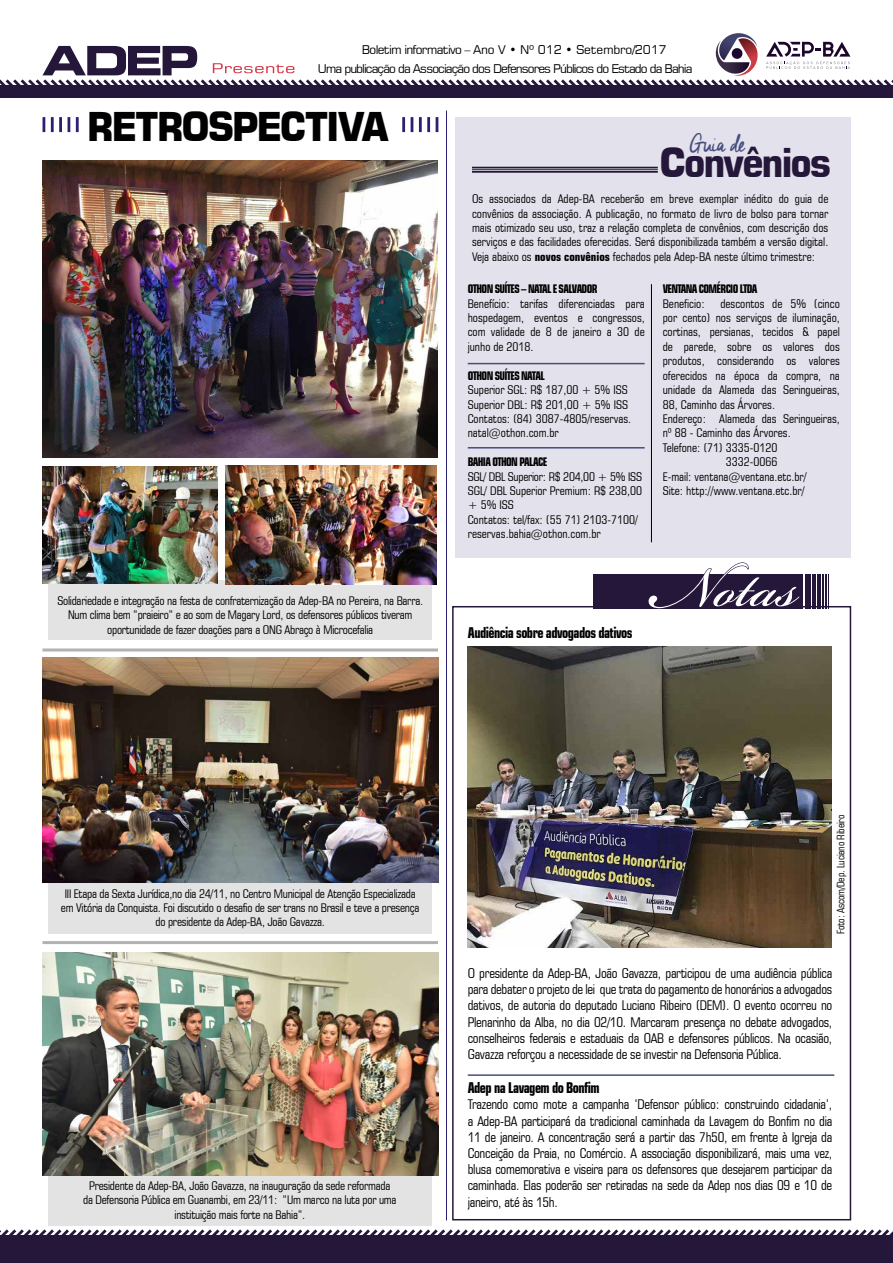
<style>
.page{position:relative;width:893px;height:1263px;background:#fff}
.page>*{position:absolute;margin:0;border:0;box-sizing:border-box;transform-origin:0 0}
.t1{font:90px "Bickham Script Std";color:#fff}
.t2{font:700 39.6px "Square 721 BT";letter-spacing:-.06em;color:#000;scale:.95 1}
.t3{font:700 39.6px "Square 721 BT";letter-spacing:-.06em;color:#251739;scale:.95 1}
.t4{font:24.45px "Cheddar Jack";letter-spacing:-.065em;color:#474d7e}
.t5{font:700 condensed 15px "Square 721 BT";letter-spacing:-.04em;color:#000;scale:.9 1}
.t6{font:condensed 13.5px/16.2px "Square 721 BT";letter-spacing:-.02em;color:#000;text-align:justify}
.t7{font:condensed 12px/14.4px "Square 721 BT";color:#000;text-align:justify}
.t8{font:condensed 12px/14.4px "Square 721 BT";letter-spacing:-.02em;color:#000;text-align:center}
.t9{font:12px/19.2px "Square 721 BT";letter-spacing:-.08em;color:#000}
.t10{font:700 condensed 12px "Square 721 BT";letter-spacing:-.06em;color:#000;scale:.9 1}
.t11{font:condensed 10.5px "Square 721 BT";letter-spacing:-.02em;color:#000}
.s1{font-weight:700}
</style>
<div class="page">
<div style="left:49px;top:580px;width:383px;height:59px;background:#e3e3e3"></div>
<div style="left:49px;top:875px;width:383px;height:59px;background:#e3e3e3"></div>
<div style="left:49px;top:1166px;width:383px;height:59px;background:#e3e3e3"></div>
<div style="left:452px;top:606px;width:399px;height:614px;border:2px solid #251739"></div>
<div style="left:455px;top:117px;width:395px;height:440px;background:#e3e1eb"></div>
<hr style="left:446px;top:111px;width:1px;height:1109px;background:#2b2171">
<hr style="left:472px;top:167px;width:186px;height:1px;background:#251739">
<hr style="left:472px;top:169px;width:186px;height:1px;background:#251739">
<hr style="left:472px;top:171px;width:186px;height:2px;background:#251739">
<hr style="left:651px;top:284px;width:1px;height:258px;background:#000">
<hr style="left:468px;top:363px;width:177px;height:1px;background:#474d7e">
<hr style="left:468px;top:447px;width:177px;height:1px;background:#474d7e">
<div style="left:0;top:85px;width:893px;height:13px;background:#251739"></div>
<svg style="left:0;top:33px;width:893px;height:52px"></svg>
<img style="left:43px;top:952px;width:396px;height:224px">
<img style="left:43px;top:658px;width:396px;height:224px">
<svg style="left:43px;top:117px;width:2px;height:15px"></svg>
<hr style="left:51px;top:117px;width:3px;height:15px;background:#2b2171">
<hr style="left:59px;top:117px;width:3px;height:15px;background:#2b2171">
<svg style="left:68px;top:117px;width:2px;height:15px"></svg>
<hr style="left:76px;top:117px;width:3px;height:15px;background:#2b2171">
<hr style="left:402px;top:117px;width:3px;height:15px;background:#2b2171">
<svg style="left:411px;top:117px;width:2px;height:15px"></svg>
<hr style="left:419px;top:117px;width:3px;height:15px;background:#2b2171">
<hr style="left:427px;top:117px;width:3px;height:15px;background:#2b2171">
<svg style="left:436px;top:117px;width:2px;height:15px"></svg>
<hr style="left:43px;top:648px;width:395px;height:3px;background:#b3b2b2">
<hr style="left:43px;top:941px;width:395px;height:3px;background:#b3b2b2">
<img style="left:43px;top:467px;width:175px;height:117px">
<img style="left:226px;top:466px;width:211px;height:118px">
<img style="left:43px;top:161px;width:395px;height:296px">
<div style="left:0;top:1235px;width:893px;height:28px;background:#251739"></div>
<svg style="left:0;top:1229px;width:893px;height:6px"></svg>
<div style="left:593px;top:574px;width:210px;height:35px;background:#251739"></div>
<div style="left:805px;top:574px;width:6px;height:35px;background:#251739"></div>
<hr style="left:812px;top:574px;width:4px;height:35px;background:#251739">
<hr style="left:817px;top:574px;width:3px;height:35px;background:#251739">
<hr style="left:822px;top:574px;width:2px;height:35px;background:#251739">
<hr style="left:825px;top:574px;width:2px;height:35px;background:#251739">
<hr style="left:829px;top:574px;width:1px;height:35px;background:#251739">
<svg style="left:704px;top:562px;width:45px;height:12px"></svg>
<hr style="left:468px;top:1074px;width:366px;height:2px;background:#474d7e">
<img style="left:468px;top:646px;width:364px;height:301px">
<p class="t9" style="left:318px;top:40px;width:376px;text-indent:44px">Boletim informativo – Ano V • Nº 012 • Setembro/2017<br>Uma publicação da Associação dos Defensores Públicos do Estado da Bahia</p>
<h2 class="t2" style="left:87px;top:103px;width:320px">RETROSPECTIVA</h2>
<p class="t8" style="left:57px;top:593px;width:367px">Solidariedade e integração na festa de confraternização da Adep-BA no Pereira, na Barra.<br>Num clima bem “praieiro” e ao som de Magary Lord, os defensores públicos tiveram oportunidade de fazer doações para a ONG Abraço à Microcefalia</p>
<h3 class="t4" style="left:690px;top:127px;width:57px">Guia de</h3>
<h2 class="t3" style="left:659px;top:138px;width:182px">Convênios</h2>
<p class="t7" style="left:472px;top:192px;width:358px">Os associados da Adep-BA receberão em breve exemplar inédito do guia de convênios da associação. A publicação, no formato de livro de bolso para tornar mais otimizado seu uso, traz a relação completa de convênios, com descrição dos serviços e das facilidades oferecidas. Será disponibilizada também a versão digital.<br>Veja abaixo os <span class="s1">novos convênios</span> fechados pela Adep-BA neste último trimestre:</p>
<p class="t10" style="left:468px;top:282px;width:146px">OTHON SUÍTES – NATAL E SALVADOR</p>
<p class="t7" style="left:468px;top:296px;width:179px">Benefício: tarifas diferenciadas para hospedagem, eventos e congressos, com validade de 8 de janeiro a 30 de junho de 2018.</p>
<p class="t10" style="left:468px;top:368px;width:87px">OTHON SUÍTES NATAL</p>
<p class="t7" style="left:468px;top:382px;width:165px;text-align:left">Superior SGL: R$ 187,00 + 5% ISS<br>Superior DBL: R$ 201,00 + 5% ISS<br>Contatos: (84) 3087-4805/reservas. natal@othon.com.br</p>
<p class="t10" style="left:468px;top:454px;width:90px">BAHIA OTHON PALACE</p>
<p class="t7" style="left:468px;top:469px;width:176px;text-align:left">SGL/ DBL Superior: R$ 204,00 + 5% ISS<br>SGL/ DBL Superior Premium: R$ 238,00 + 5% ISS<br>Contatos: tel/fax: (55 71) 2103-7100/ reservas.bahia@othon.com.br</p>
<p class="t10" style="left:663px;top:282px;width:107px">VENTANA COMÉRCIO LTDA</p>
<p class="t7" style="left:663px;top:296px;width:43px">Beneficio:</p>
<p class="t7" style="left:720px;top:296px;width:121px">descontos de 5% (cinco</p>
<p class="t7" style="left:663px;top:310px;width:179px">por cento) nos serviços de iluminação,</p>
<p class="t7" style="left:663px;top:325px;width:179px">cortinas, persianas, tecidos &amp; papel</p>
<p class="t7" style="left:663px;top:339px;width:179px">de parede, sobre os valores dos</p>
<p class="t7" style="left:663px;top:354px;width:179px">produtos, considerando os valores</p>
<p class="t7" style="left:663px;top:368px;width:179px">oferecidos na época da compra, na</p>
<p class="t7" style="left:663px;top:382px;width:179px">unidade da Alameda das Seringueiras,</p>
<p class="t7" style="left:663px;top:397px;width:114px">88, Caminho das Árvores.</p>
<p class="t7" style="left:663px;top:411px;width:179px">Endereço: Alameda das Seringueiras,</p>
<p class="t7" style="left:663px;top:426px;width:129px">nº 88 - Caminho das Árvores.</p>
<p class="t7" style="left:663px;top:440px;width:116px">Telefone: (71) 3335-0120</p>
<p class="t7" style="left:726px;top:454px;width:53px">3332-0066</p>
<p class="t7" style="left:663px;top:469px;width:145px">E-mail: ventana@ventana.etc.br/</p>
<p class="t7" style="left:663px;top:483px;width:143px">Site: http://www.ventana.etc.br/</p>
<p class="t5" style="left:468px;top:623px;width:185px">Audiência sobre advogados dativos</p>
<h1 class="t1" style="left:656px;top:522px;width:143px">Notas</h1>
<p class="t8" style="left:61px;top:886px;width:360px">III Etapa da Sexta Jurídica,no dia 24/11, no Centro Municipal de Atenção Especializada em Vitória da Conquista. Foi discutido o desafio de ser trans no Brasil e teve a presença do presidente da Adep-BA, João Gavazza.</p>
<p class="t8" style="left:83px;top:1178px;width:315px">Presidente da Adep-BA, João Gavazza, na inauguração da sede reformada da Defensoria Pública em Guanambi, em 23/11: “Um marco na luta por uma instituição mais forte na Bahia”.</p>
<p class="t11" style="left:834px;top:934px;width:121px;rotate:-90deg">Foto: Ascom/Dep. Luciano Ribeiro</p>
<p class="t6" style="left:468px;top:965px;width:366px">O presidente da Adep-BA, João Gavazza, participou de uma audiência pública para debater o projeto de lei que trata do pagamento de honorários a advogados dativos, de autoria do deputado Luciano Ribeiro (DEM). O evento ocorreu no Plenarinho da Alba, no dia 02/10. Marcaram presença no debate advogados, conselheiros federais e estaduais da OAB e defensores públicos. Na ocasião, Gavazza reforçou a necessidade de se investir na Defensoria Pública.</p>
<p class="t5" style="left:468px;top:1079px;width:148px">Adep na Lavagem do Bonfim</p>
<p class="t6" style="left:468px;top:1096px;width:366px">Trazendo como mote a campanha ‘Defensor público: construindo cidadania’, a Adep-BA participará da tradicional caminhada da Lavagem do Bonfim no dia 11 de janeiro. A concentração será a partir das 7h50, em frente à Igreja da Conceição da Praia, no Comércio. A associação disponibilizará, mais uma vez, blusa comemorativa e viseira para os defensores que desejarem participar da caminhada. Elas poderão ser retiradas na sede da Adep nos dias 09 e 10 de janeiro, até às 15h.</p>
</div>
